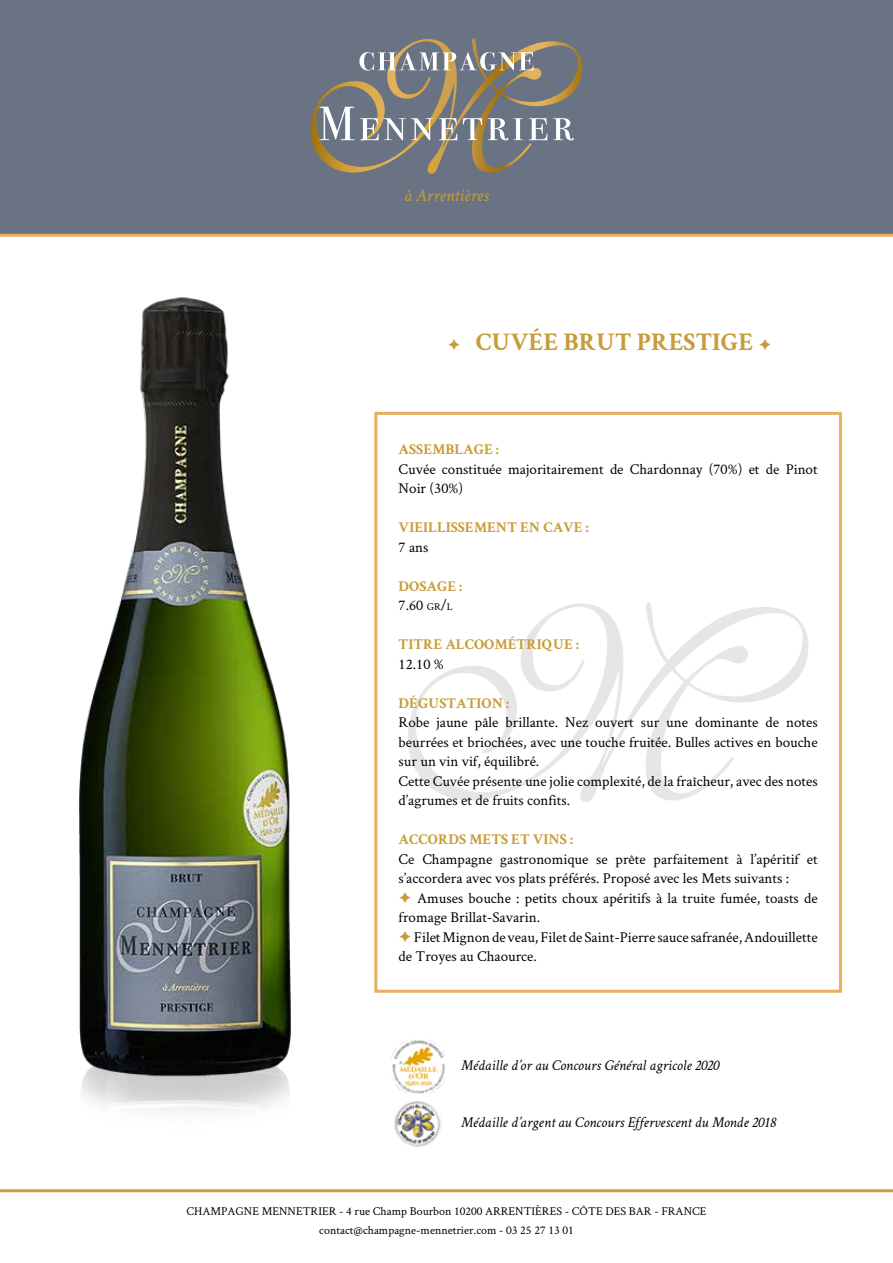
<style>
.page{position:relative;width:893px;height:1263px;background:#fff}
.page>*{position:absolute;margin:0;border:0;box-sizing:border-box;transform-origin:0 0}
.t1{font:700 25.5px "Crimson Text";color:#c89d39}
.t2{font:italic 18px "Crimson Text";color:#c89d39}
.t3{font:15px/19.5px "Crimson Text";color:#000}
.t4{font:700 15px/19.5px "Crimson Text";color:#c89d39}
.t5{font:italic 15px "Crimson Text";color:#000}
.t6{font:15px "Crimson Text";color:#000}
.t7{font:12px/19.5px "Crimson Text";color:#000;text-align:center}
.s1{font-weight:400;color:#000}
.s2{font-weight:400;font-size:10.5px;color:#000}
.s3{color:#c89d39}
</style>
<div class="page">
<svg style="left:408px;top:602px;width:400px;height:200px"></svg>
<img style="left:79px;top:298px;width:212px;height:815px">
<div style="left:0;top:0;width:893px;height:237px;background:#697383"></div>
<div style="left:374px;top:412px;width:468px;height:581px;border:3px solid #e8af5d"></div>
<hr style="left:0;top:1189px;width:893px;height:3px;background:#c89d39">
<img style="left:394px;top:1101px;width:48px;height:47px">
<img style="left:391px;top:1039px;width:54px;height:55px">
<svg style="left:311px;top:38px;width:271px;height:136px;background:#838381"></svg>
<p class="t2" style="left:404px;top:185px;width:86px">à Arrentières</p>
<h1 class="t1" style="left:447px;top:326px;width:326px">➔ CUVÉE BRUT PRESTIGE ➔</h1>
<p class="t4" style="left:399px;top:439px;width:102px">ASSEMBLAGE :</p>
<p class="t3" style="left:399px;top:458px;width:421px">Cuvée constituée majoritairement de Chardonnay (70%) et de Pinot<br>Noir (30%)</p>
<p class="t4" style="left:399px;top:517px;width:192px">VIEILLISSEMENT EN CAVE :</p>
<p class="t3" style="left:399px;top:536px;width:31px">7 ans</p>
<p class="t4" style="left:399px;top:576px;width:65px">DOSAGE :<br><span class="s1">7.60</span> <span class="s2">gr</span><span class="s1">/</span><span class="s2">l</span></p>
<p class="t4" style="left:399px;top:634px;width:182px">TITRE ALCOOMÉTRIQUE :</p>
<p class="t6" style="left:399px;top:653px;width:47px">12.10 %</p>
<p class="t4" style="left:399px;top:693px;width:112px">DÉGUSTATION :</p>
<p class="t3" style="left:399px;top:712px;width:421px">Robe jaune pâle brillante. Nez ouvert sur une dominante de notes beurrées et briochées, avec une touche fruitée. Bulles actives en bouche sur un vin vif, équilibré.<br>Cette Cuvée présente une jolie complexité, de la fraîcheur, avec des notes d’agrumes et de fruits confits.</p>
<p class="t4" style="left:399px;top:829px;width:176px">ACCORDS METS ET VINS :</p>
<p class="t3" style="left:399px;top:848px;width:421px">Ce Champagne gastronomique se prête parfaitement à l’apéritif et s’accordera avec vos plats préférés. Proposé avec les Mets suivants :</p>
<p class="t3" style="left:399px;top:887px;width:420px"><span class="s3">➔</span> Amuses bouche : petits choux apéritifs à la truite fumée, toasts de fromage Brillat-Savarin.</p>
<p class="t3" style="left:399px;top:926px;width:421px"><span class="s3">➔</span> Filet Mignon de veau, Filet de Saint-Pierre sauce safranée, Andouillette de Troyes au Chaource.</p>
<p class="t5" style="left:461px;top:1057px;width:259px">Médaille d’or au Concours Général agricole 2020</p>
<p class="t5" style="left:461px;top:1114px;width:317px">Médaille d’argent au Concours Effervescent du Monde 2018</p>
<p class="t7" style="left:187px;top:1201px;width:521px">CHAMPAGNE MENNETRIER - 4 rue Champ Bourbon 10200 ARRENTIÈRES - CÔTE DES BAR - FRANCE contact@champagne-mennetrier.com - 03 25 27 13 01</p>
</div>
